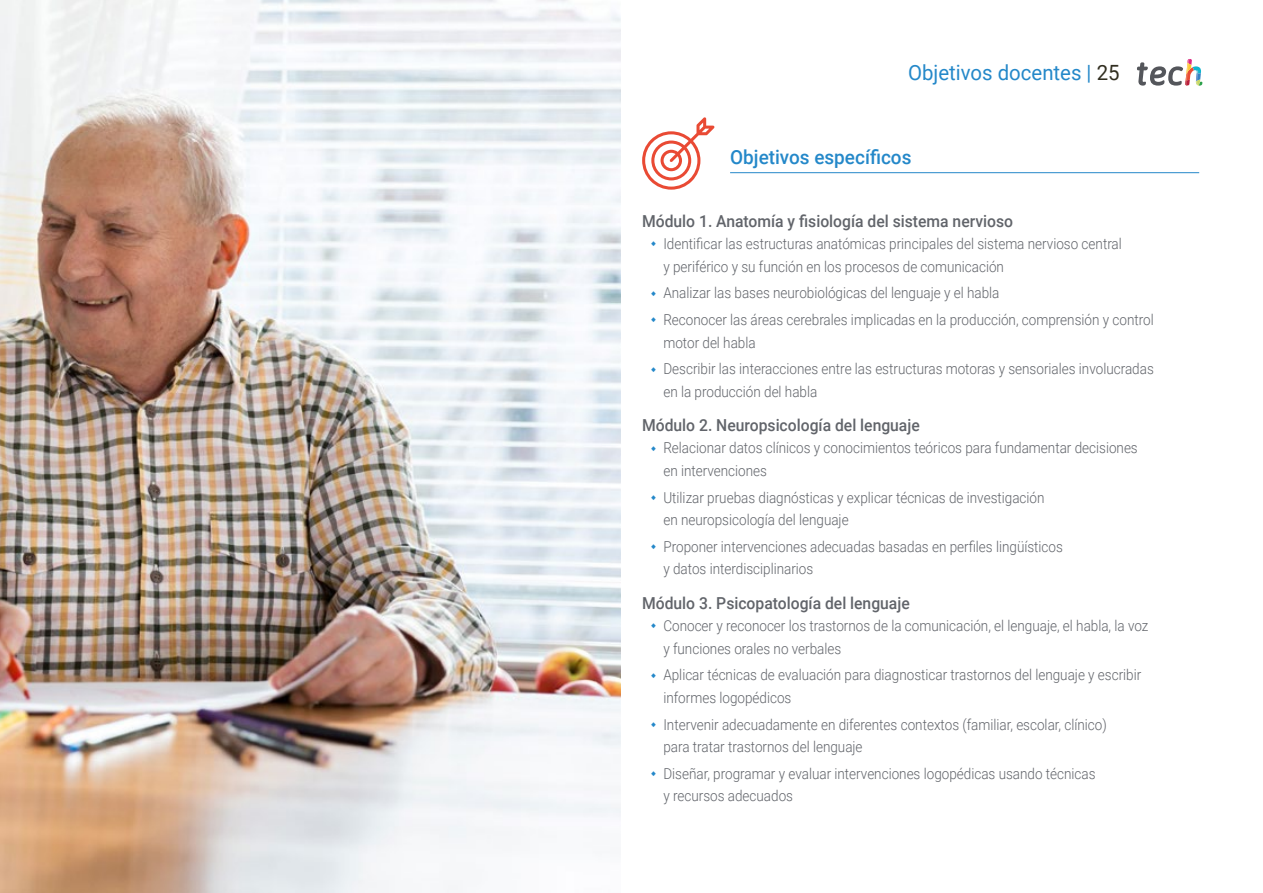
<style>
.page{position:relative;width:1263px;height:893px;background:#fff}
.page>*{position:absolute;margin:0;border:0;box-sizing:border-box;transform-origin:0 0}
.t1{font:21px "Roboto";color:#2488c9}
.t2{font:500 19.5px "Roboto";color:#2488c9}
.t3{font:500 16.5px "Roboto";color:#61646a;scale:.95 1}
.t4{font:300 15px/22.5px "Roboto";color:#61646a;scale:.9 1}
.s1{color:#312e20}
</style>
<div class="page">
<img style="left:0;top:0;width:621px;height:893px">
<hr style="left:730px;top:172px;width:469px;height:1px;background:#2488c9">
<svg style="left:642px;top:117px;width:72px;height:73px"></svg>
<svg style="left:1137px;top:59px;width:65px;height:27px"></svg>
<h1 class="t1" style="left:908px;top:57px;width:213px">Objetivos docentes | <span class="s1">25</span></h1>
<h2 class="t2" style="left:730px;top:144px;width:183px">Objetivos específicos</h2>
<p class="t3" style="left:642px;top:209px;width:392px">Módulo 1. Anatomía y fisiología del sistema nervioso</p>
<p class="t4" style="left:663px;top:232px;width:511px">Identificar las estructuras anatómicas principales del sistema nervioso central y periférico y su función en los procesos de comunicación</p>
<p class="t4" style="left:663px;top:279px;width:546px;line-height:26.7px">Analizar las bases neurobiológicas del lenguaje y el habla<br>Reconocer las áreas cerebrales implicadas en la producción, comprensión y control</p>
<p class="t4" style="left:663px;top:328px;width:546px;line-height:26.7px">motor del habla<br>Describir las interacciones entre las estructuras motoras y sensoriales involucradas</p>
<p class="t4" style="left:663px;top:380px;width:173px">en la producción del habla</p>
<p class="t3" style="left:642px;top:414px;width:294px">Módulo 2. Neuropsicología del lenguaje</p>
<p class="t4" style="left:663px;top:436px;width:529px">Relacionar datos clínicos y conocimientos teóricos para fundamentar decisiones en intervenciones</p>
<p class="t4" style="left:663px;top:486px;width:425px">Utilizar pruebas diagnósticas y explicar técnicas de investigación en neuropsicología del lenguaje</p>
<p class="t4" style="left:663px;top:535px;width:445px">Proponer intervenciones adecuadas basadas en perfiles lingüísticos y datos interdisciplinarios</p>
<p class="t3" style="left:642px;top:591px;width:283px">Módulo 3. Psicopatología del lenguaje</p>
<p class="t4" style="left:663px;top:614px;width:540px">Conocer y reconocer los trastornos de la comunicación, el lenguaje, el habla, la voz y funciones orales no verbales</p>
<p class="t4" style="left:663px;top:663px;width:533px">Aplicar técnicas de evaluación para diagnosticar trastornos del lenguaje y escribir informes logopédicos</p>
<p class="t4" style="left:663px;top:712px;width:494px">Intervenir adecuadamente en diferentes contextos (familiar, escolar, clínico) para tratar trastornos del lenguaje</p>
<p class="t4" style="left:663px;top:762px;width:482px">Diseñar, programar y evaluar intervenciones logopédicas usando técnicas y recursos adecuados</p>
</div>
